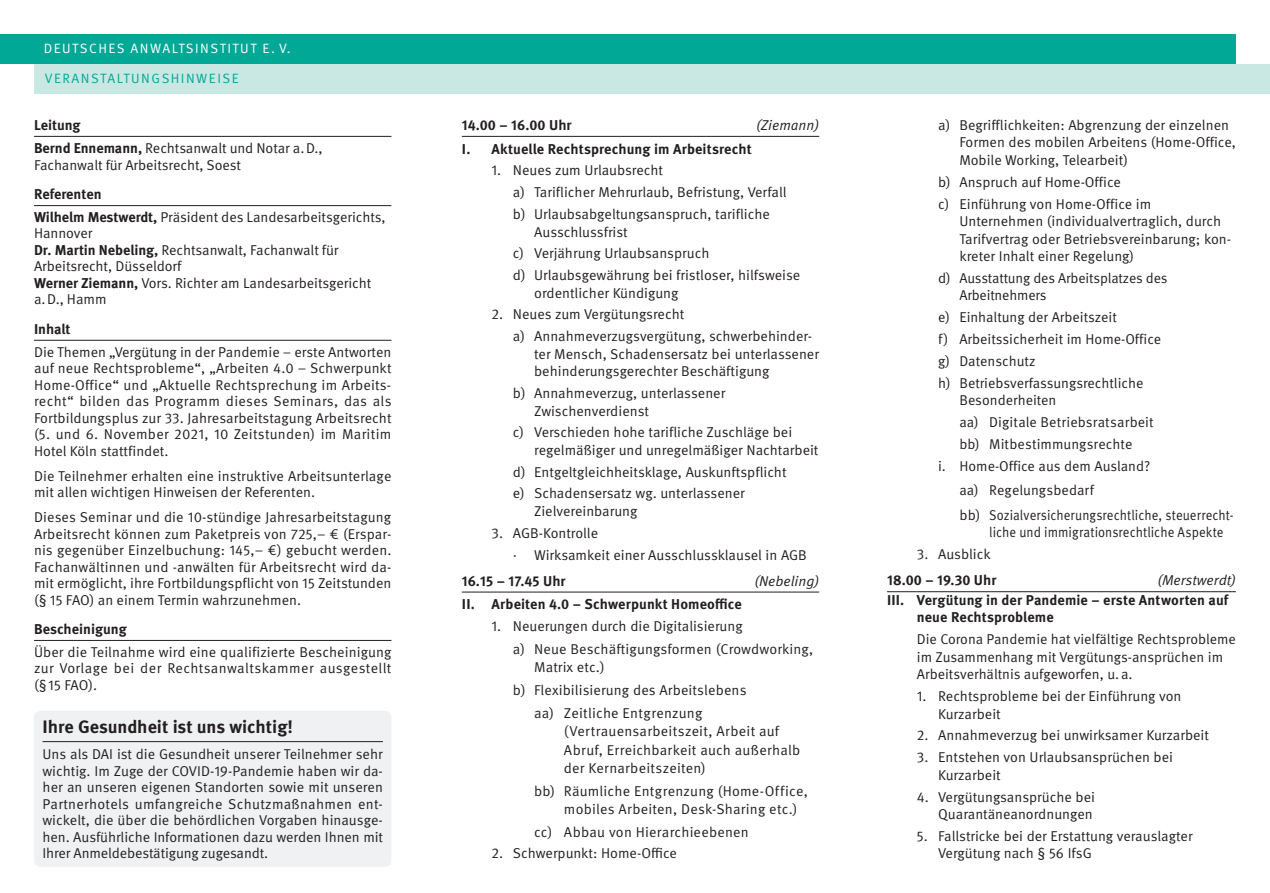
<style>
.page{position:relative;width:1270px;height:893px;background:#fff}
.page>*{position:absolute;margin:0;border:0;box-sizing:border-box;transform-origin:0 0}
.t1{font:700 18px "Meta OT";color:#231f20}
.t2{font:14.25px/16.5px "Meta OT Norm";color:#231f20}
.t3{font:700 14.25px/17.5px "Meta OT";color:#231f20}
.t4{font:14.25px "Meta OT Norm";color:#231f20;scale:.9 1}
.t5{font:14.25px "Meta OT Norm Ita";color:#231f20}
.t6{font:13.5px "Meta OT Norm";letter-spacing:.11em;color:#fff}
.t7{font:13.5px "Meta OT Norm";letter-spacing:.11em;color:#00a895}
.s1{font-family:"Meta OT";font-weight:700}
</style>
<div class="page">
<div style="left:34px;top:64px;width:1235px;height:30px;background:#c9e8e4"></div>
<div style="left:0;top:34px;width:1235px;height:30px;background:#00a895"></div>
<hr style="left:34px;top:136px;width:357px;height:1px;background:#231f20">
<hr style="left:34px;top:205px;width:357px;height:1px;background:#231f20">
<hr style="left:34px;top:340px;width:357px;height:1px;background:#231f20">
<hr style="left:34px;top:640px;width:357px;height:1px;background:#231f20">
<hr style="left:462px;top:136px;width:357px;height:1px;background:#231f20">
<hr style="left:462px;top:592px;width:357px;height:1px;background:#231f20">
<hr style="left:887px;top:591px;width:348px;height:1px;background:#231f20">
<div style="left:34px;top:711px;width:357px;height:156px;background:#f0f1f2;border-radius:6px"></div>
<hr style="left:43px;top:741px;width:340px;height:1px;background:#231f20">
<p class="t6" style="left:44px;top:40px;width:248px">DEUTSCHES ANWALTSINSTITUT E. V.</p>
<p class="t7" style="left:45px;top:70px;width:195px">VERANSTALTUNGSHINWEISE</p>
<p class="t3" style="left:34px;top:116px;width:48px">Leitung</p>
<p class="t2" style="left:34px;top:140px;width:290px"><span class="s1">Bernd Ennemann,</span> Rechtsanwalt und Notar a.D.,<br>Fachanwalt für Arbeitsrecht, Soest</p>
<p class="t3" style="left:34px;top:185px;width:69px">Referenten</p>
<p class="t2" style="left:34px;top:209px;width:353px"><span class="s1">Wilhelm Mestwerdt,</span> Präsident des Landesarbeitsgerichts, Hannover<br><span class="s1">Dr. Martin Nebeling,</span> Rechtsanwalt, Fachanwalt für Arbeitsrecht, Düsseldorf<br><span class="s1">Werner Ziemann,</span> Vors. Richter am Landesarbeitsgericht a.D., Hamm</p>
<p class="t3" style="left:34px;top:320px;width:38px">Inhalt</p>
<p class="t2" style="left:34px;top:344px;width:359px;text-align:justify">Die Themen „Vergütung in der Pandemie – erste Antworten auf neue Rechtsprobleme“, „Arbeiten 4.0 – Schwerpunkt Home-Office“ und „Aktuelle Rechtsprechung im Arbeits&shy;recht“ bilden das Programm dieses Seminars, das als Fortbildungsplus zur 33. Jahresarbeitstagung Arbeitsrecht (5. und 6. November 2021, 10 Zeitstunden) im Maritim Hotel Köln stattfindet.</p>
<p class="t2" style="left:34px;top:468px;width:359px">Die Teilnehmer erhalten eine instruktive Arbeitsunterlage mit allen wichtigen Hinweisen der Referenten.</p>
<p class="t2" style="left:34px;top:509px;width:359px;text-align:justify">Dieses Seminar und die 10-stündige Jahresarbeitstagung Arbeitsrecht können zum Paketpreis von 725,– € (Erspar&shy;nis gegenüber Einzelbuchung: 145,– €) gebucht werden.<br>Fachanwältinnen und -anwälten für Arbeitsrecht wird da&shy;mit ermöglicht, ihre Fortbildungspflicht von 15 Zeitstunden (§ 15 FAO) an einem Termin wahrzunehmen.</p>
<p class="t3" style="left:34px;top:620px;width:94px">Bescheinigung</p>
<p class="t2" style="left:34px;top:644px;width:359px;text-align:justify">Über die Teilnahme wird eine qualifizierte Bescheinigung zur Vorlage bei der Rechtsanwaltskammer ausgestellt (§15 FAO).</p>
<p class="t1" style="left:43px;top:715px;width:252px">Ihre Gesundheit ist uns wichtig!</p>
<p class="t2" style="left:43px;top:746px;width:342px">Uns als DAI ist die Gesundheit unserer Teilnehmer sehr wichtig. Im Zuge der COVID-19-Pandemie haben wir da&shy;her an unseren eigenen Standorten sowie mit unseren Partnerhotels umfangreiche Schutzmaßnahmen ent&shy;wickelt, die über die behördlichen Vorgaben hinausge&shy;hen. Ausführliche Informationen dazu werden Ihnen mit Ihrer Anmeldebestätigung zugesandt.</p>
<p class="t3" style="left:462px;top:116px;width:111px">14.00 – 16.00 Uhr</p>
<p class="t5" style="left:756px;top:116px;width:64px">(Ziemann)</p>
<p class="t3" style="left:462px;top:140px;width:291px">I. Aktuelle Rechtsprechung im Arbeitsrecht</p>
<p class="t2" style="left:513px;top:160px;width:275px;line-height:21.8px;text-indent:-21px">1. Neues zum Urlaubsrecht<br>a) Tariflicher Mehrurlaub, Befristung, Verfall b) Urlaubsabgeltungsanspruch, tarifliche</p>
<p class="t2" style="left:513px;top:221px;width:289px;line-height:21.8px;text-indent:21px">Ausschlussfrist<br>c) Verjährung Urlaubsanspruch<br>d) Urlaubsgewährung bei fristloser, hilfsweise</p>
<p class="t2" style="left:534px;top:285px;width:146px">ordentlicher Kündigung</p>
<p class="t2" style="left:513px;top:304px;width:301px;line-height:21.8px;text-indent:-21px">2. Neues zum Vergütungsrecht<br>a) Annahmeverzugsvergütung, schwerbehinder-</p>
<p class="t2" style="left:534px;top:345px;width:286px;line-height:17.5px">ter Mensch, Schadensersatz bei unterlassener behinderungsgerechter Beschäftigung</p>
<p class="t2" style="left:534px;top:384px;width:193px;line-height:17.5px;text-indent:-21px">b) Annahmeverzug, unterlassener<br>Zwischenverdienst</p>
<p class="t2" style="left:534px;top:424px;width:286px;line-height:17.5px;text-indent:-21px">c) Verschieden hohe tarifliche Zuschläge bei regelmäßiger und unregelmäßiger Nachtarbeit</p>
<p class="t2" style="left:513px;top:461px;width:275px;line-height:21.8px">d) Entgeltgleichheitsklage, Auskunftspflicht e) Schadensersatz wg. unterlassener</p>
<p class="t2" style="left:534px;top:503px;width:105px">Zielvereinbarung</p>
<p class="t2" style="left:513px;top:522px;width:295px;line-height:21.8px;text-indent:-21px">3. AGB-Kontrolle<br>· Wirksamkeit einer Ausschlussklausel in AGB</p>
<p class="t3" style="left:462px;top:572px;width:105px">16.15 – 17.45 Uhr</p>
<p class="t5" style="left:754px;top:572px;width:66px">(Nebeling)</p>
<p class="t3" style="left:462px;top:596px;width:281px">II. Arbeiten 4.0 – Schwerpunkt Homeoffice</p>
<p class="t2" style="left:513px;top:615px;width:302px;line-height:22.6px;text-indent:-21px">1. Neuerungen durch die Digitalisierung<br>a) Neue Beschäftigungsformen (Crowdworking,</p>
<p class="t2" style="left:534px;top:659px;width:72px">Matrix etc.)</p>
<p class="t2" style="left:513px;top:682px;width:235px">b) Flexibilisierung des Arbeitslebens</p>
<p class="t2" style="left:534px;top:705px;width:170px">aa) Zeitliche Entgrenzung</p>
<p class="t2" style="left:564px;top:722px;width:238px;line-height:18.5px">(Vertrauensarbeitszeit, Arbeit auf<br>Abruf, Erreichbarkeit auch außerhalb der Kernarbeitszeiten)</p>
<p class="t2" style="left:564px;top:782px;width:245px;line-height:18.5px;text-indent:-30px">bb) Räumliche Entgrenzung (Home-Office, mobiles Arbeiten, Desk-Sharing etc.)</p>
<p class="t2" style="left:534px;top:824px;width:216px">cc) Abbau von Hierarchieebenen</p>
<p class="t2" style="left:491px;top:845px;width:187px">2. Schwerpunkt: Home-Office</p>
<p class="t2" style="left:959px;top:116px;width:278px;line-height:17.5px;text-indent:-21px">a) Begrifflichkeiten: Abgrenzung der einzelnen<br>Formen des mobilen Arbeitens (Home-Office,<br>Mobile Working, Telearbeit)</p>
<p class="t2" style="left:938px;top:171px;width:215px;line-height:21.8px">b) Anspruch auf Home-Office<br>c) Einführung von Home-Office im</p>
<p class="t2" style="left:959px;top:213px;width:273px;line-height:17.5px">Unternehmen (individualvertraglich, durch<br>Tarifvertrag oder Betriebsvereinbarung; kon&shy;kreter Inhalt einer Regelung)</p>
<p class="t2" style="left:959px;top:269px;width:210px;line-height:17.5px;text-indent:-21px">d) Ausstattung des Arbeitsplatzes des<br>Arbeitnehmers</p>
<p class="t2" style="left:938px;top:307px;width:224px;line-height:21.8px">e) Einhaltung der Arbeitszeit<br>f) Arbeitssicherheit im Home-Office g) Datenschutz<br>h) Betriebsverfassungsrechtliche</p>
<p class="t2" style="left:959px;top:392px;width:99px">Besonderheiten</p>
<p class="t2" style="left:959px;top:414px;width:196px">aa) Digitale Betriebsratsarbeit</p>
<p class="t2" style="left:959px;top:436px;width:174px">bb) Mitbestimmungsrechte</p>
<p class="t2" style="left:938px;top:458px;width:214px">i. Home-Office aus dem Ausland?</p>
<p class="t2" style="left:959px;top:478px;width:276px;line-height:24.6px">aa) Regelungsbedarf<br>bb) Sozialversicherungsrechtliche, steuerrecht-</p>
<p class="t4" style="left:989px;top:524px;width:262px">liche und immigrationsrechtliche Aspekte</p>
<p class="t2" style="left:916px;top:546px;width:75px">3. Ausblick</p>
<p class="t3" style="left:887px;top:572px;width:111px">18.00 – 19.30 Uhr</p>
<p class="t5" style="left:1157px;top:572px;width:80px">(Merstwerdt)</p>
<p class="t3" style="left:916px;top:591px;width:313px;text-indent:-30px">III. Vergütung in der Pandemie – erste Antworten auf neue Rechtsprobleme</p>
<p class="t2" style="left:916px;top:631px;width:320px;line-height:17.5px">Die Corona Pandemie hat vielfältige Rechtsprobleme im Zusammenhang mit Vergütungs-ansprüchen im<br>Arbeitsverhältnis aufgeworfen, u.a.</p>
<p class="t2" style="left:938px;top:687px;width:245px;line-height:17.5px;text-indent:-21px">1. Rechtsprobleme bei der Einführung von<br>Kurzarbeit</p>
<p class="t2" style="left:916px;top:727px;width:293px">2. Annahmeverzug bei unwirksamer Kurzarbeit</p>
<p class="t2" style="left:938px;top:749px;width:236px;line-height:17.5px;text-indent:-21px">3. Entstehen von Urlaubsansprüchen bei<br>Kurzarbeit</p>
<p class="t2" style="left:916px;top:788px;width:180px;line-height:17.5px;text-align:right">4. Vergütungsansprüche bei<br>Quarantäneanordnungen</p>
<p class="t2" style="left:938px;top:827px;width:256px;line-height:17.5px;text-indent:-21px">5. Fallstricke bei der Erstattung verauslagter<br>Vergütung nach § 56 IfsG</p>
</div>
